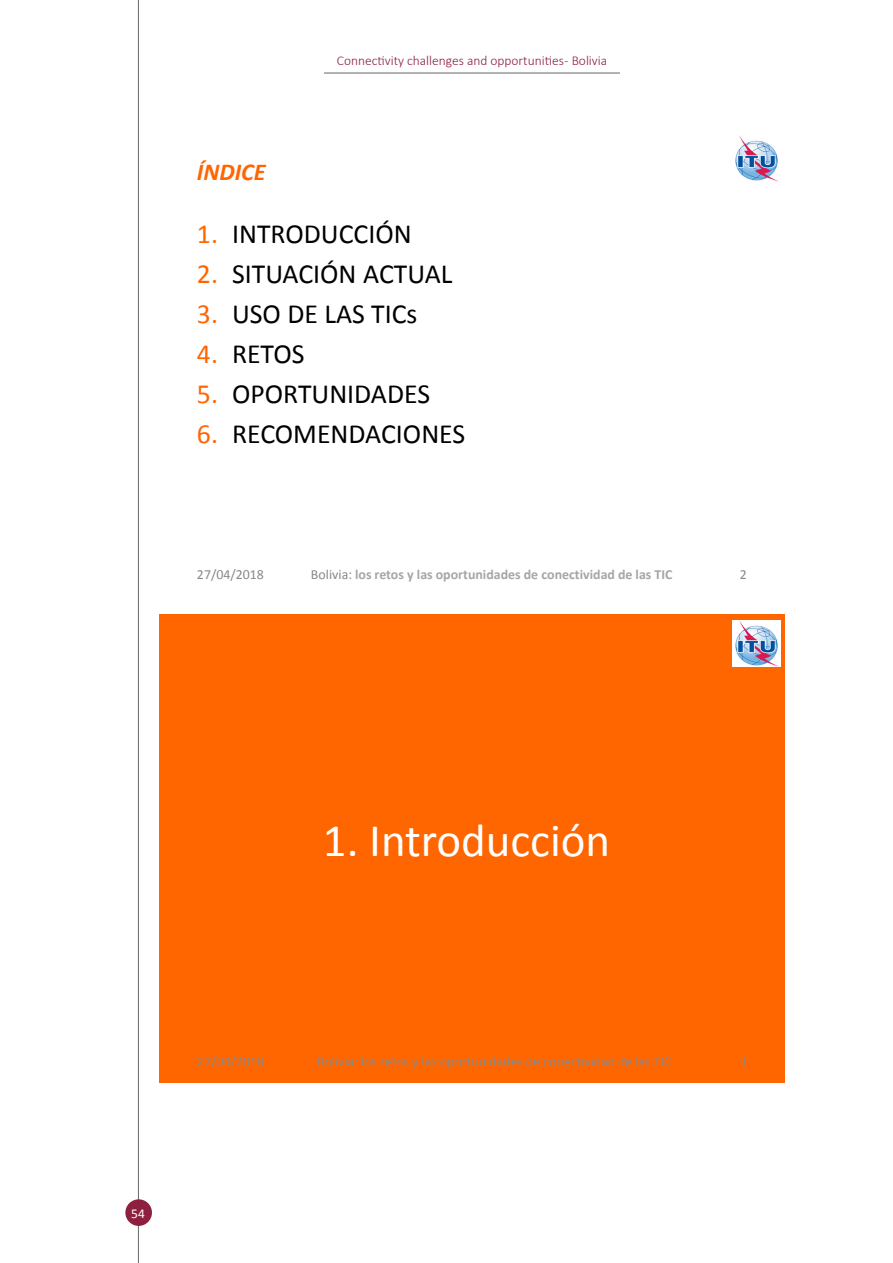
<style>
.page{position:relative;width:893px;height:1263px;background:#fff}
.page>*{position:absolute;margin:0;border:0;box-sizing:border-box;transform-origin:0 0}
.t1{font:46.95px "Calibri";color:#fff}
.t2{font:27.75px "Calibri";color:#000}
.t3{font:italic 700 24.3px "Calibri";color:#ff6500}
.t4{font:13.95px "Calibri";color:#898989}
.t5{font:700 13.95px "Calibri";color:#a6a6a6}
.t6{font:300 13.5px "Calibri";color:#8d203f}
.t7{font:13.5px "Calibri";color:#fff}
.s1{color:#ff6500}
.s2{font-weight:400;color:#898989}
</style>
<div class="page">
<hr style="left:138px;top:0;width:1px;height:1263px;background:#67676a">
<div style="left:125px;top:1199px;width:27px;height:27px;background:#8d203f;border-radius:50%"></div>
<hr style="left:324px;top:73px;width:296px;height:1px;background:#67676a">
<img style="left:735px;top:136px;width:44px;height:46px">
<div style="left:159px;top:614px;width:625px;height:469px;background:#f60"></div>
<img style="left:733px;top:620px;width:47px;height:47px">
<p class="t3" style="left:197px;top:157px;width:70px">ÍNDICE</p>
<p class="t6" style="left:337px;top:52px;width:272px">Connectivity challenges and opportunities - Bolivia</p>
<p class="t2" style="left:197px;top:217px;width:216px"><span class="s1">1.</span> INTRODUCCIÓN</p>
<p class="t2" style="left:197px;top:257px;width:257px"><span class="s1">2.</span> SITUACIÓN ACTUAL</p>
<p class="t2" style="left:197px;top:297px;width:222px"><span class="s1">3.</span> USO DE LAS TICs</p>
<p class="t2" style="left:197px;top:337px;width:109px"><span class="s1">4.</span> RETOS</p>
<p class="t2" style="left:197px;top:377px;width:235px"><span class="s1">5.</span> OPORTUNIDADES</p>
<p class="t2" style="left:197px;top:417px;width:270px"><span class="s1">6.</span> RECOMENDACIONES</p>
<p class="t4" style="left:197px;top:566px;width:69px">27/04/2018</p>
<p class="t5" style="left:311px;top:566px;width:363px"><span class="s2">Bolivia:</span> los retos y las oportunidades de conectividad de las TIC</p>
<p class="t4" style="left:740px;top:566px;width:9px">2</p>
<p class="t1" style="left:323px;top:810px;width:289px">1. Introducción</p>
<p class="t4" style="left:197px;top:1052px;width:69px">27/04/2018</p>
<p class="t4" style="left:317px;top:1052px;width:356px">Bolivia: los retos y las oportunidades de conectividad de las TIC</p>
<p class="t4" style="left:740px;top:1052px;width:9px">3</p>
<p class="t7" style="left:131px;top:1204px;width:15px">54</p>
</div>
